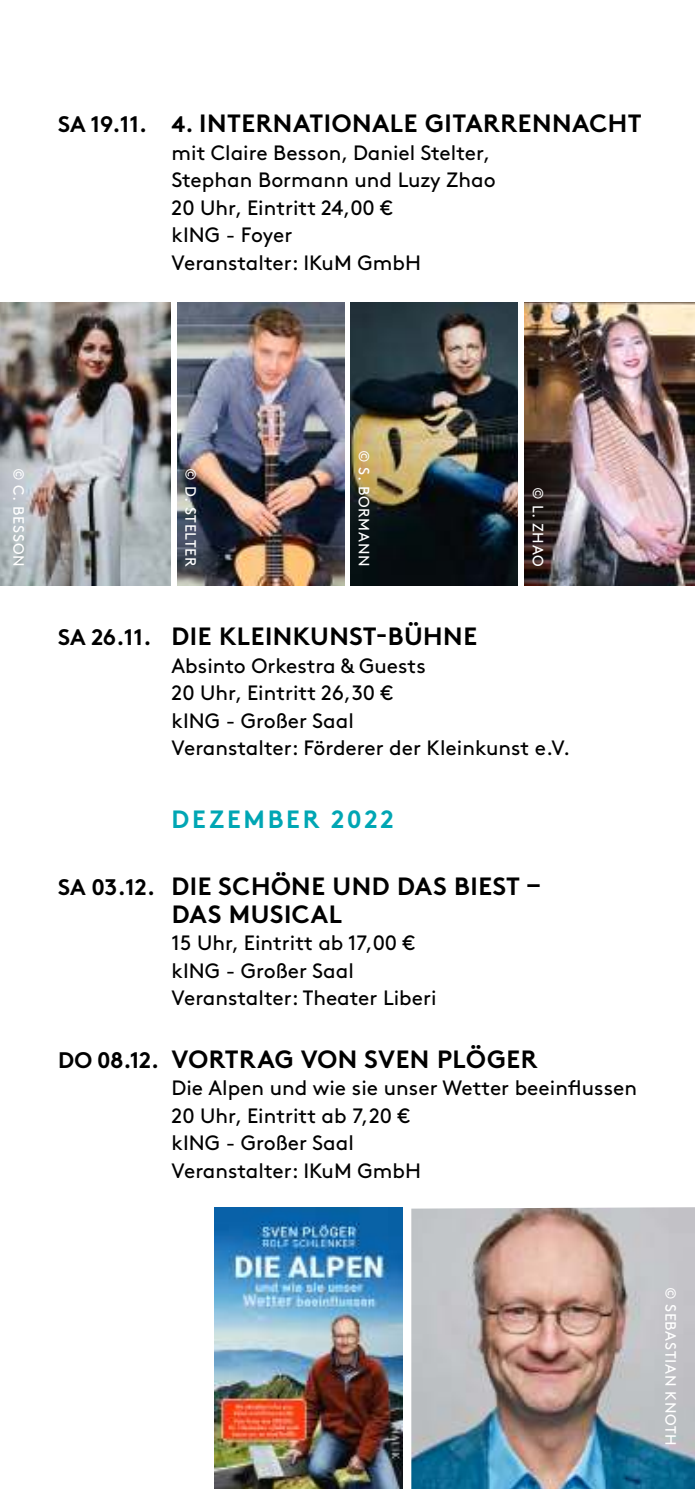
<style>
.page{position:relative;width:695px;height:1489px;background:#fff}
.page>*{position:absolute;margin:0;border:0;box-sizing:border-box;transform-origin:0 0}
.t1{font:700 25px/27.5px "Brown Std";letter-spacing:.02em;color:#000}
.t2{font:700 25px "Brown Std";letter-spacing:.11em;color:#00a6b4}
.t3{font:20.75px/27.5px "Brown Std";color:#000}
.t4{font:15px "Brown Std";letter-spacing:.05em;color:#fff}
.s1{font-size:22.5px}
</style>
<div class="page">
<img style="left:411px;top:1207px;width:283px;height:281px">
<img style="left:214px;top:1207px;width:188px;height:281px">
<img style="left:177px;top:302px;width:167px;height:284px">
<img style="left:0;top:302px;width:170px;height:284px">
<img style="left:351px;top:302px;width:166px;height:284px">
<img style="left:524px;top:302px;width:170px;height:284px">
<p class="t1" style="left:58px;top:110px;width:585px"><span class="s1">SA 19.11. 4.</span> INTERNATIONALE GITARRENNACHT</p>
<p class="t3" style="left:171px;top:139px;width:325px">mit Claire Besson, Daniel Stelter,<br>Stephan Bormann und Luzy Zhao<br>20 Uhr, Eintritt 24,00 €<br>kING - Foyer<br>Veranstalter: IKuM GmbH</p>
<p class="t4" style="left:27px;top:467px;width:100px;rotate:90deg">© C. BESSON</p>
<p class="t4" style="left:199px;top:468px;width:100px;rotate:90deg">© D. STELTER</p>
<p class="t4" style="left:372px;top:449px;width:118px;rotate:90deg">© S. BORMANN</p>
<p class="t4" style="left:546px;top:487px;width:81px;rotate:90deg">© L. ZHAO</p>
<p class="t1" style="left:58px;top:623px;width:420px"><span class="s1">SA 26.11.</span> DIE KLEINKUNST-BÜHNE</p>
<p class="t3" style="left:171px;top:652px;width:400px">Absinto Orkestra &amp; Guests<br>20 Uhr, Eintritt 26,30 €<br>kING - Großer Saal<br>Veranstalter: Förderer der Kleinkunst e.V.</p>
<p class="t2" style="left:171px;top:804px;width:224px">DEZEMBER 2022</p>
<p class="t1" style="left:172px;top:873px;width:369px;text-indent:-114px"><span class="s1">SA 03.12.</span> DIE SCHÖNE UND DAS BIEST –<br>DAS MUSICAL</p>
<p class="t3" style="left:171px;top:929px;width:266px">15 Uhr, Eintritt ab 17,00 € kING - Großer Saal<br>Veranstalter: Theater Liberi</p>
<p class="t1" style="left:58px;top:1045px;width:481px"><span class="s1">DO 08.12.</span> VORTRAG VON SVEN PLÖGER</p>
<p class="t3" style="left:171px;top:1074px;width:467px">Die Alpen und wie sie unser Wetter beeinflussen<br>20 Uhr, Eintritt ab 7,20 €<br>kING - Großer Saal<br>Veranstalter: IKuM GmbH</p>
<p class="t4" style="left:678px;top:1286px;width:161px;rotate:90deg">© SEBASTIAN KNOTH</p>
</div>
